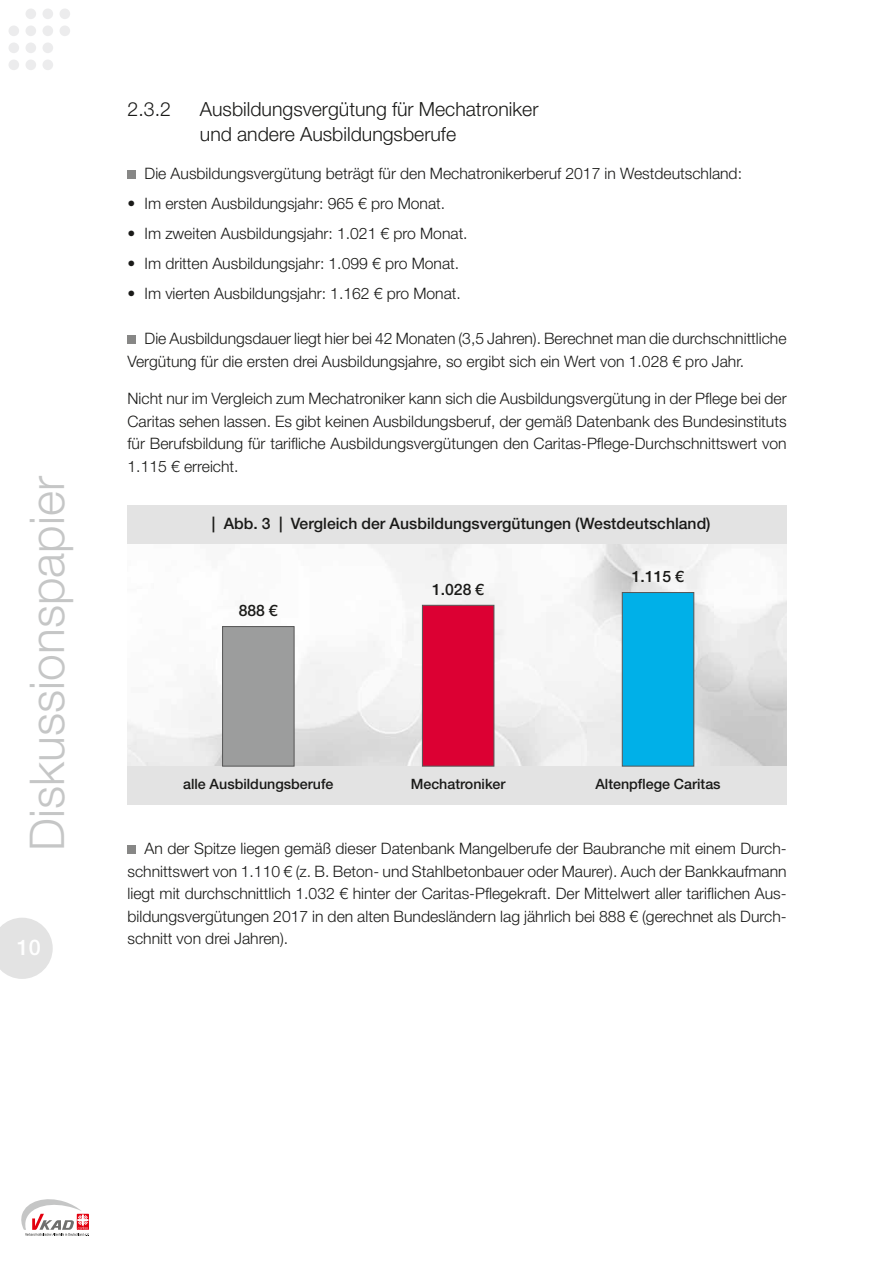
<style>
.page{position:relative;width:893px;height:1263px;background:#fff}
.page>*{position:absolute;margin:0;border:0;box-sizing:border-box;transform-origin:0 0}
.t1{font:300 48px "Helvetica Neue LT Std";color:#c5c6c6}
.t2{font:500 21.6px "Helvetica Neue LT Std";color:#fff}
.t3{font:300 19.5px/25.5px "Helvetica Neue LT Std";color:#1a1a18}
.t4{font:300 15.75px/22.5px "Helvetica Neue LT Std";color:#1a1a18;text-align:justify}
.t5{font:500 15.75px "Helvetica Neue LT Std";color:#1a1a18}
.t6{font:500 14.25px "Helvetica Neue LT Std";color:#1a1a18}
</style>
<div class="page">
<div style="left:43px;top:9px;width:10px;height:10px;background:#ececed;border-radius:50%"></div>
<div style="left:26px;top:9px;width:10px;height:10px;background:#ececed;border-radius:50%"></div>
<div style="left:43px;top:26px;width:10px;height:10px;background:#ececed;border-radius:50%"></div>
<div style="left:26px;top:26px;width:10px;height:10px;background:#ececed;border-radius:50%"></div>
<div style="left:9px;top:26px;width:10px;height:10px;background:#ececed;border-radius:50%"></div>
<div style="left:43px;top:43px;width:10px;height:10px;background:#ececed;border-radius:50%"></div>
<div style="left:26px;top:43px;width:10px;height:10px;background:#ececed;border-radius:50%"></div>
<div style="left:9px;top:43px;width:10px;height:10px;background:#ececed;border-radius:50%"></div>
<div style="left:43px;top:60px;width:10px;height:10px;background:#ececed;border-radius:50%"></div>
<div style="left:26px;top:60px;width:10px;height:10px;background:#ececed;border-radius:50%"></div>
<div style="left:9px;top:60px;width:10px;height:10px;background:#ececed;border-radius:50%"></div>
<div style="left:60px;top:9px;width:10px;height:10px;background:#ececed;border-radius:50%"></div>
<div style="left:60px;top:26px;width:10px;height:10px;background:#ececed;border-radius:50%"></div>
<svg style="left:0;top:918px;width:53px;height:61px"></svg>
<div style="left:128px;top:170px;width:8px;height:9px;background:#878786"></div>
<div style="left:128px;top:335px;width:8px;height:9px;background:#878786"></div>
<div style="left:128px;top:845px;width:8px;height:9px;background:#878786"></div>
<svg style="left:21px;top:1199px;width:68px;height:37px"></svg>
<img style="left:128px;top:543px;width:659px;height:223px">
<div style="left:128px;top:766px;width:659px;height:39px;background:#e3e3e3"></div>
<div style="left:222px;top:626px;width:72px;height:140px;background:#9c9d9d;border:1px solid #565656"></div>
<div style="left:422px;top:605px;width:72px;height:161px;background:#dc0033;border:1px solid #565656"></div>
<div style="left:622px;top:592px;width:72px;height:174px;background:#00b0e8;border:1px solid #565656"></div>
<div style="left:128px;top:505px;width:659px;height:38px;background:#e3e3e3"></div>
<h1 class="t1" style="left:18px;top:850px;width:376px;rotate:-90deg">Diskussionspapier</h1>
<h2 class="t2" style="left:17px;top:935px;width:26px">10</h2>
<p class="t3" style="left:128px;top:96px;width:45px">2.3.2</p>
<p class="t3" style="left:200px;top:96px;width:340px">Ausbildungsvergütung für Mechatroniker und andere Ausbildungsberufe</p>
<p class="t4" style="left:145px;top:162px;width:599px">Die Ausbildungsvergütung beträgt für den Mechatronikerberuf 2017 in Westdeutschland:</p>
<p class="t4" style="left:128px;top:192px;width:319px">• Im ersten Ausbildungsjahr: 965 € pro Monat.</p>
<p class="t4" style="left:128px;top:222px;width:342px">• Im zweiten Ausbildungsjahr: 1.021 € pro Monat.</p>
<p class="t4" style="left:128px;top:252px;width:333px">• Im dritten Ausbildungsjahr: 1.099 € pro Monat.</p>
<p class="t4" style="left:128px;top:282px;width:335px">• Im vierten Ausbildungsjahr: 1.162 € pro Monat.</p>
<p class="t4" style="left:128px;top:327px;width:660px;text-indent:17px">Die Ausbildungsdauer liegt hier bei 42 Monaten (3,5 Jahren). Berechnet man die durchschnittliche<br>Vergütung für die ersten drei Ausbildungsjahre, so ergibt sich ein Wert von 1.028 € pro Jahr.</p>
<p class="t4" style="left:128px;top:387px;width:661px">Nicht nur im Vergleich zum Mechatroniker kann sich die Ausbildungsvergütung in der Pflege bei der Caritas sehen lassen. Es gibt keinen Ausbildungsberuf, der gemäß Datenbank des Bundesinstituts für Berufsbildung für tarifliche Ausbildungsvergütungen den Caritas-Pflege-Durchschnittswert von 1.115 € erreicht.</p>
<p class="t5" style="left:212px;top:514px;width:500px">| Abb. 3 | Vergleich der Ausbildungsvergütungen (Westdeutschland)</p>
<p class="t5" style="left:239px;top:601px;width:41px">888 €</p>
<p class="t5" style="left:432px;top:580px;width:54px">1.028 €</p>
<p class="t5" style="left:632px;top:567px;width:54px">1.115 €</p>
<p class="t6" style="left:183px;top:776px;width:152px">alle Ausbildungsberufe</p>
<p class="t6" style="left:411px;top:776px;width:96px">Mechatroniker</p>
<p class="t6" style="left:595px;top:776px;width:127px">Altenpflege Caritas</p>
<p class="t4" style="left:128px;top:837px;width:661px;text-indent:17px">An der Spitze liegen gemäß dieser Datenbank Mangelberufe der Baubranche mit einem Durch&shy;schnittswert von 1.110 € (z. B. Beton- und Stahlbetonbauer oder Maurer). Auch der Bankkaufmann liegt mit durchschnittlich 1.032 € hinter der Caritas-Pflegekraft. Der Mittelwert aller tariflichen Aus&shy;bildungsvergütungen 2017 in den alten Bundesländern lag jährlich bei 888 € (gerechnet als Durch&shy;schnitt von drei Jahren).</p>
</div>
